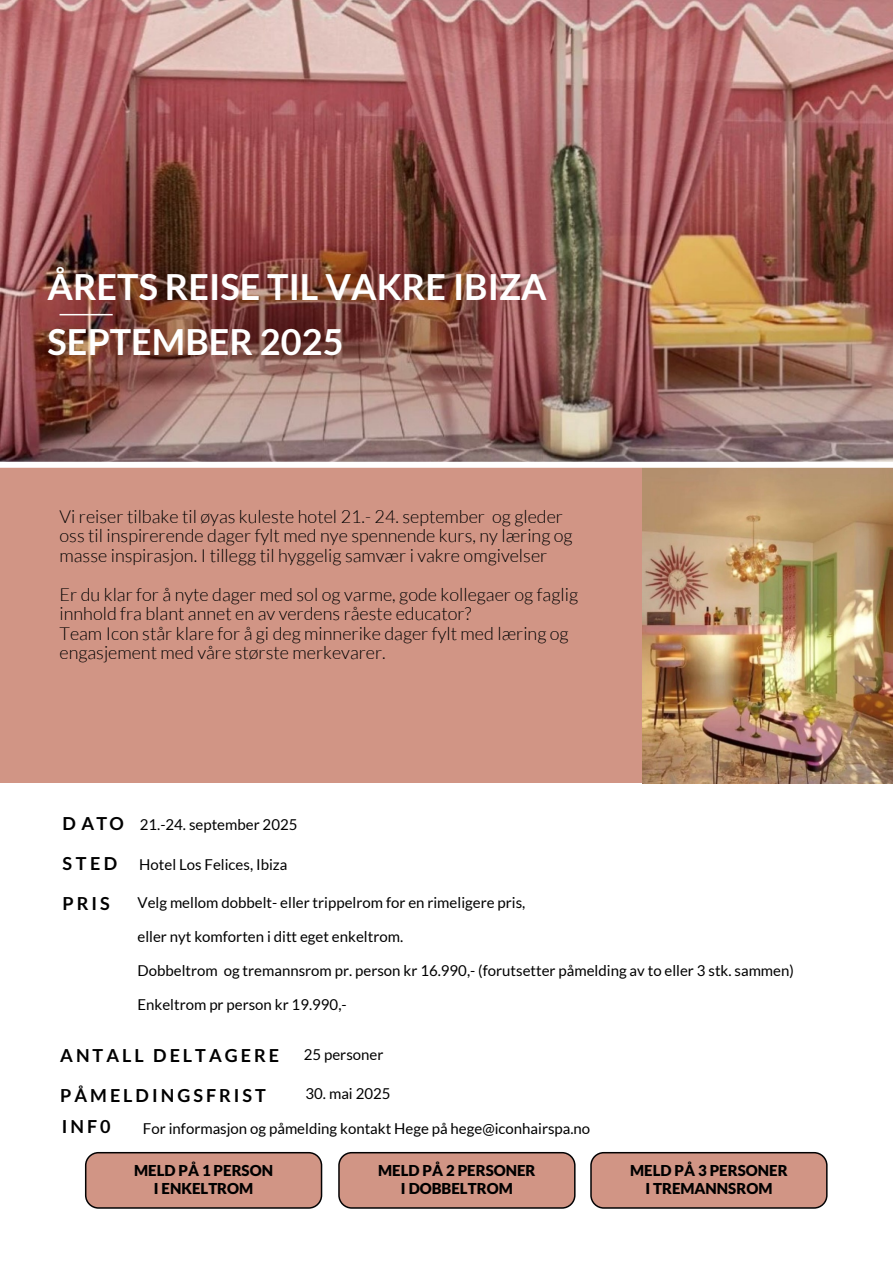
<style>
.page{position:relative;width:893px;height:1263px;background:#fff}
.page>*{position:absolute;margin:0;border:0;box-sizing:border-box;transform-origin:0 0}
.t1{font:700 36px/55.2px "Lato";color:#fff}
.t2{font:300 18px/19.5px "Lato";color:#000}
.t3{font:700 18px "Lato";letter-spacing:.165em;color:#000}
.t4{font:15px "Lato";color:#000}
.t5{font:900 15px/18px "Lato";color:#000;text-align:center}
.s1{font-weight:700;font-size:18px}
</style>
<div class="page">
<div style="left:0;top:466px;width:683px;height:316px;background:#d19585"></div>
<img style="left:643px;top:453px;width:250px;height:331px">
<img style="left:0;top:0;width:892px;height:462px">
<div style="left:0;top:462px;width:893px;height:6px;background:#fff"></div>
<hr style="left:60px;top:314px;width:53px;height:1px;background:#fff">
<div style="left:591px;top:1153px;width:236px;height:55px;background:#d19585;border-radius:13px"></div>
<div style="left:590px;top:1152px;width:238px;height:57px;border:2px solid #020203;border-radius:13px"></div>
<div style="left:339px;top:1153px;width:236px;height:55px;background:#d19585;border-radius:13px"></div>
<div style="left:338px;top:1152px;width:238px;height:57px;border:2px solid #020203;border-radius:13px"></div>
<div style="left:86px;top:1153px;width:236px;height:55px;background:#d19585;border-radius:13px"></div>
<div style="left:85px;top:1152px;width:237px;height:57px;border:2px solid #020203;border-radius:13px"></div>
<h1 class="t1" style="left:48px;top:259px;width:501px">ÅRETS REISE TIL VAKRE IBIZA<br>SEPTEMBER 2025</h1>
<p class="t2" style="left:60px;top:506px;width:515px">Vi reiser tilbake til øyas kuleste hotel 21.- 24. september og gleder oss til inspirerende dager fylt med nye spennende kurs, ny læring og masse inspirasjon. I tillegg til hyggelig samvær i vakre omgivelser</p>
<p class="t2" style="left:60px;top:584px;width:520px">Er du klar for å nyte dager med sol og varme, gode kollegaer og faglig innhold fra blant annet en av verdens råeste educator?<br>Team Icon står klare for å gi deg minnerike dager fylt med læring og engasjement med våre største merkevarer.</p>
<p class="t4" style="left:62px;top:816px;width:236px"><span class="s1">D ATO</span> 21.-24. september 2025</p>
<p class="t4" style="left:62px;top:856px;width:226px"><span class="s1">S T E D</span> Hotel Los Felices, Ibiza</p>
<p class="t3" style="left:62px;top:893px;width:49px">PRIS</p>
<p class="t4" style="left:138px;top:895px;width:389px">Velg mellom dobbelt- eller trippelrom for en rimeligere pris,</p>
<p class="t4" style="left:138px;top:928px;width:267px">eller nyt komforten i ditt eget enkeltrom.</p>
<p class="t4" style="left:138px;top:962px;width:658px">Dobbeltrom og tremannsrom pr. person kr 16.990,- (forutsetter påmelding av to eller 3 stk. sammen)</p>
<p class="t4" style="left:138px;top:996px;width:211px">Enkeltrom pr person kr 19.990,-</p>
<p class="t3" style="left:60px;top:1045px;width:220px">ANTALL DELTAGERE</p>
<p class="t4" style="left:304px;top:1046px;width:81px">25 personer</p>
<p class="t3" style="left:60px;top:1085px;width:207px">PÅMELDINGSFRIST</p>
<p class="t4" style="left:306px;top:1085px;width:86px">30. mai 2025</p>
<p class="t3" style="left:62px;top:1116px;width:50px">INF0</p>
<p class="t4" style="left:143px;top:1120px;width:449px">For informasjon og påmelding kontakt Hege på hege@iconhairspa.no</p>
<p class="t5" style="left:134px;top:1161px;width:140px">MELD PÅ 1 PERSON<br>I ENKELTROM</p>
<p class="t5" style="left:378px;top:1161px;width:159px">MELD PÅ 2 PERSONER<br>I DOBBELTROM</p>
<p class="t5" style="left:630px;top:1161px;width:159px">MELD PÅ 3 PERSONER<br>I TREMANNSROM</p>
</div>
